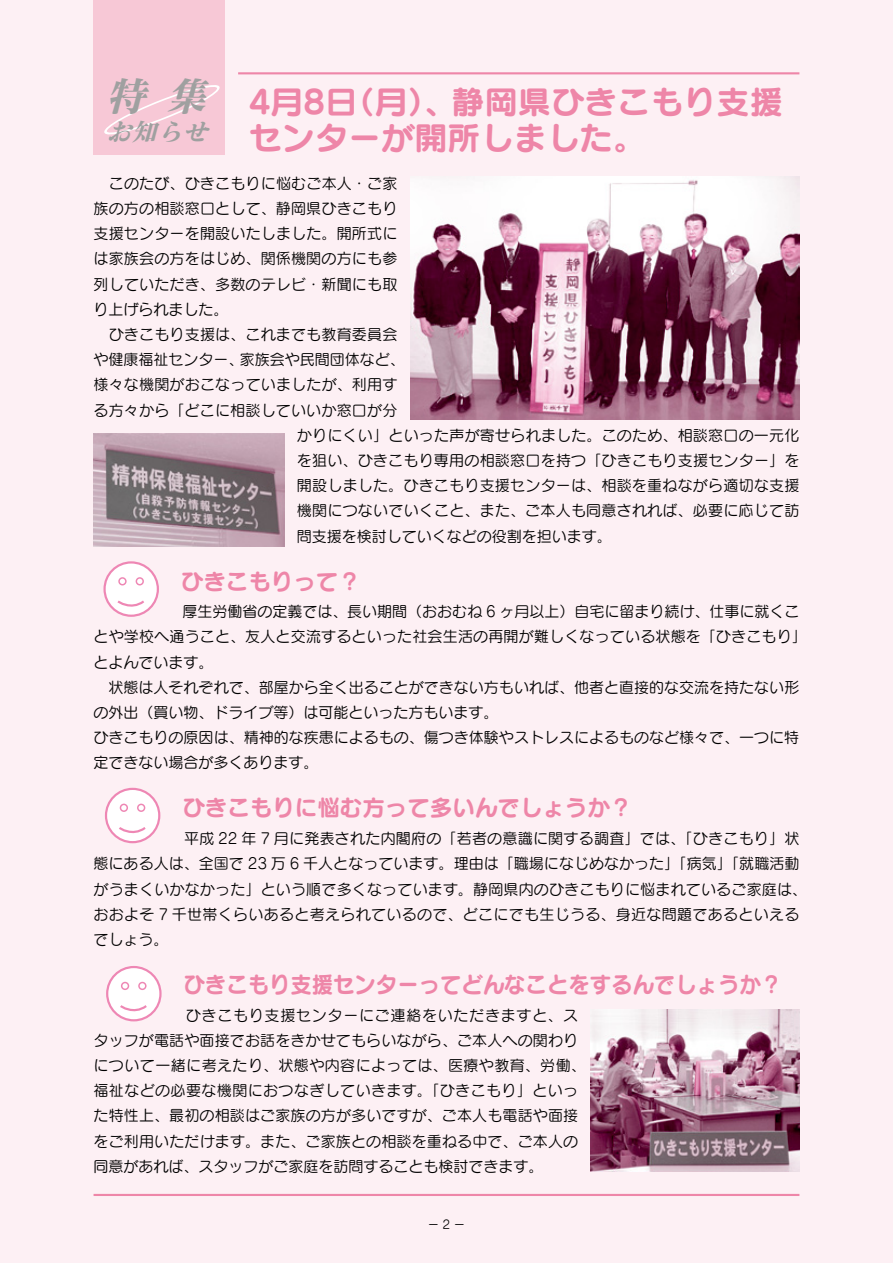
<style>
.page{position:relative;width:893px;height:1263px;background:#fdf0f4}
.page>*{position:absolute;margin:0;border:0;box-sizing:border-box;transform-origin:0 0}
.t1{font:italic 40.5px "Matisse Pro B 90 pv RKSJ H";color:#9fa0a0}
.t2{font:32.1px/36px "Seurat Pro B 90 pv RKSJ H";color:#ee86a8}
.t3{font:italic 25.5px "Matisse Pro B 90 pv RKSJ H";color:#9fa0a0}
.t4{font:22.5px "Seurat Pro B 90 pv RKSJ H";color:#ee86a8}
.t5{font:22.5px "Seurat Pro B 90 pv RKSJ H";color:#ee86a8;scale:.95 1}
.t6{font:15px/25.2px "Seurat Pro M 90 pv RKSJ H";letter-spacing:.015em;color:#000}
.t7{font:12px "Seurat Pro M 90 pv RKSJ H";color:#000}
</style>
<div class="page">
<div style="left:94px;top:0;width:131px;height:154px;background:#f7c8d6"></div>
<svg style="left:104px;top:85px;width:116px;height:50px"></svg>
<hr style="left:238px;top:72px;width:561px;height:2px;background:#ee86a8">
<hr style="left:94px;top:1194px;width:705px;height:2px;background:#ee86a8">
<div style="left:105px;top:562px;width:53px;height:54px;background:#fff;border-radius:50%"></div>
<div style="left:103px;top:561px;width:56px;height:56px;border:2px solid #ee87b4;border-radius:50%"></div>
<div style="left:118px;top:577px;width:9px;height:8px;border:1px solid #ee87b4;border-radius:50%"></div>
<div style="left:136px;top:577px;width:8px;height:8px;border:1px solid #ee87b4;border-radius:50%"></div>
<svg style="left:116px;top:600px;width:31px;height:11px"></svg>
<div style="left:106px;top:789px;width:53px;height:53px;background:#fff;border-radius:50%"></div>
<div style="left:105px;top:788px;width:55px;height:55px;border:2px solid #ee87b4;border-radius:50%"></div>
<div style="left:120px;top:804px;width:8px;height:8px;border:1px solid #ee87b4;border-radius:50%"></div>
<div style="left:137px;top:804px;width:8px;height:8px;border:1px solid #ee87b4;border-radius:50%"></div>
<svg style="left:117px;top:827px;width:31px;height:10px"></svg>
<div style="left:107px;top:967px;width:53px;height:53px;background:#fff;border-radius:50%"></div>
<div style="left:106px;top:966px;width:56px;height:55px;border:2px solid #ee87b4;border-radius:50%"></div>
<div style="left:121px;top:982px;width:8px;height:8px;border:1px solid #ee87b4;border-radius:50%"></div>
<div style="left:138px;top:982px;width:9px;height:8px;border:1px solid #ee87b4;border-radius:50%"></div>
<svg style="left:118px;top:1005px;width:31px;height:10px"></svg>
<img style="left:410px;top:176px;width:389px;height:243px">
<img style="left:94px;top:433px;width:190px;height:113px">
<img style="left:591px;top:1010px;width:208px;height:161px">
<h1 class="t1" style="left:105px;top:70px;width:116px">特集</h1>
<h1 class="t1" style="left:135px;top:70px;width:55px">　</h1>
<h3 class="t3" style="left:106px;top:115px;width:112px">お知らせ</h3>
<h2 class="t2" style="left:452px;top:82px;width:333px">静岡県ひきこもり支援</h2>
<h2 class="t2" style="left:249px;top:82px;width:399px">4月8 （日月）、<br>センターが開所しました。</h2>
<p class="t6" style="left:94px;top:170px;width:305px">　このたび、ひきこもりに悩むご本人・ご家</p>
<p class="t6" style="left:94px;top:195px;width:305px">族の方の相談窓口として、静岡県ひきこもり</p>
<p class="t6" style="left:94px;top:221px;width:305px">支援センターを開設いたしました。開所式に</p>
<p class="t6" style="left:94px;top:246px;width:305px">は家族会の方をはじめ、関係機関の方にも参</p>
<p class="t6" style="left:94px;top:271px;width:305px">列していただき、多数のテレビ・新聞にも取</p>
<p class="t6" style="left:94px;top:296px;width:136px">り上げられました。</p>
<p class="t6" style="left:94px;top:321px;width:305px">　ひきこもり支援は、これまでも教育委員会</p>
<p class="t6" style="left:240px;top:347px;width:167px">家族会や民間団体など、</p>
<p class="t6" style="left:94px;top:347px;width:151px">や健康福祉センター、</p>
<p class="t6" style="left:94px;top:372px;width:305px">様々な機関がおこなっていましたが、利用す</p>
<p class="t6" style="left:94px;top:397px;width:305px">る方々から「どこに相談していいか窓口が分</p>
<p class="t6" style="left:297px;top:422px;width:504px">かりにくい」といった声が寄せられました。このため、相談窓口の一元化</p>
<p class="t6" style="left:297px;top:447px;width:504px">を狙い、ひきこもり専用の相談窓口を持つ「ひきこもり支援センター」を</p>
<p class="t6" style="left:297px;top:473px;width:504px">開設しました。ひきこもり支援センターは、相談を重ねながら適切な支援</p>
<p class="t6" style="left:297px;top:498px;width:504px">機関につないでいくこと、また、ご本人も同意されれば、必要に応じて訪</p>
<p class="t6" style="left:297px;top:523px;width:316px">問支援を検討していくなどの役割を担います。</p>
<h3 class="t4" style="left:181px;top:565px;width:181px">ひきこもりって?</h3>
<p class="t6" style="left:94px;top:599px;width:715px;text-indent:74px">　厚生労働省の定義では、長い期間（おおむね 6 ヶ月以上）自宅に留まり続け、仕事に就くことや学校へ通うこと、友人と交流するといった社会生活の再開が難しくなっている状態を「ひきこもり「とよんでいます。<br>　状態は人それぞれで、部屋から全く出ることができない方もいれば、他者と直接的な交流を持たない形の外出（買い物、ドライブ等）は可能といった方もいます。<br>ひきこもりの原因は、精神的な疾患によるもの、傷つき体験やストレスによるものなど様々で、一つに特定できない場合が多くあります。</p>
<h3 class="t4" style="left:182px;top:792px;width:451px">ひきこもりに悩む方って多いんでしょうか?</h3>
<p class="t6" style="left:94px;top:825px;width:715px;text-indent:75px">　平成 22 年 7 月に発表された内閣府の「若者の意識に関する調査」では、「ひきこもり」状態にある人は、全国で 23 万 6 千人となっています。理由は「職場になじめなかった」「病気」「就職活動がうまくいかなかった」という順で多くなっています。静岡県内のひきこもりに悩まれているご家庭は、おおよそ 7 千世帯くらいあると考えられているので、どこにでも生じうる、身近な問題であるといえるでしょう。</p>
<h3 class="t5" style="left:184px;top:969px;width:631px">ひきこもり支援センターってどんなことをするんでしょうか?</h3>
<p class="t6" style="left:94px;top:1002px;width:494px;text-indent:77px">　ひきこもり支援センターにご連絡をいただきますと、スタッフが電話や面接でお話をきかせてもらいながら、ご本人への関わりについて一緒に考えたり、状態や内容によっては、医療や教育、労働、福祉などの必要な機関におつなぎしていきます。「ひきこもり」といった特性上、最初の相談はご家族の方が多いですが、ご本人も電話や面接をご利用いただけます。また、ご家族との相談を重ねる中で、ご本人の同意があれば、スタッフがご家庭を訪問することも検討できます。</p>
<p class="t7" style="left:428px;top:1217px;width:39px">－2－</p>
</div>
